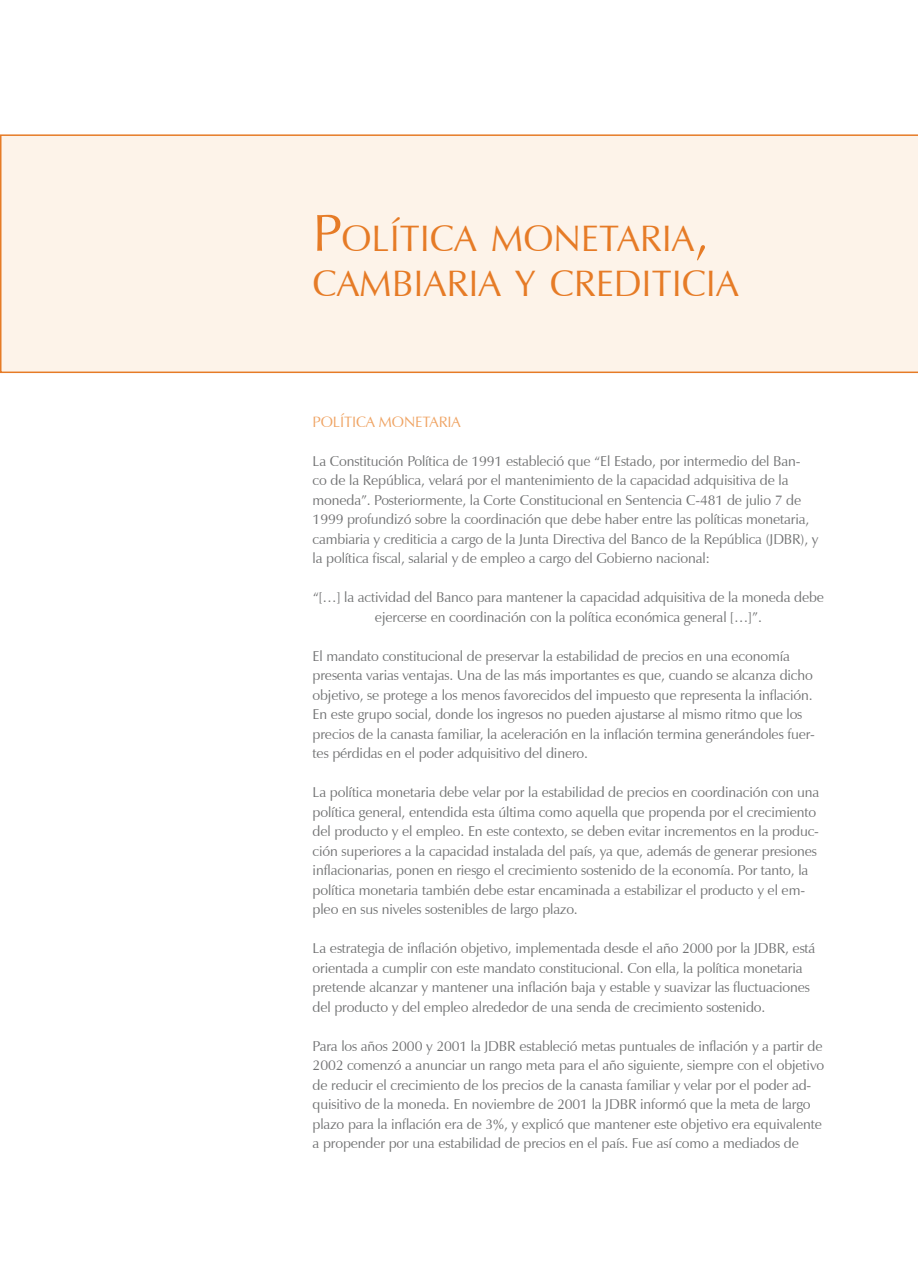
<style>
.page{position:relative;width:918px;height:1276px;background:#fff}
.page>*{position:absolute;margin:0;border:0;box-sizing:border-box;transform-origin:0 0}
.t1{font:36.75px/45px "Zapf Humanist 601 BT";color:#e67b26}
.t2{font:15px "Zapf Humanist 601 BT";letter-spacing:-.01em;color:#efa464}
.t3{font:14.25px/19.5px "Zapf Humanist 601 BT";letter-spacing:-.01em;color:#707172}
.s1{font-size:52.5px}
</style>
<div class="page">
<svg style="left:0;top:134px;width:918px;height:239px;background:#fbeadb"></svg>
<h1 class="t1" style="left:313px;top:216px;width:428px"><span class="s1">P</span>OLÍTICA MONETARIA<span class="s1">,<br></span>CAMBIARIA Y CREDITICIA</h1>
<p class="t2" style="left:313px;top:412px;width:150px">POLÍTICA MONETARIA</p>
<p class="t3" style="left:313px;top:451px;width:507px">La Constitución Política de 1991 estableció que “El Estado, por intermedio del Ban-<br>co de la República, velará por el mantenimiento de la capacidad adquisitiva de la moneda”. Posteriormente, la Corte Constitucional en Sentencia C-481 de julio 7 de 1999 profundizó sobre la coordinación que debe haber entre las políticas monetaria, cambiaria y crediticia a cargo de la Junta Directiva del Banco de la República (JDBR), y la política fiscal, salarial y de empleo a cargo del Gobierno nacional:</p>
<p class="t3" style="left:313px;top:587px;width:513px;text-align:center">“[…] la actividad del Banco para mantener la capacidad adquisitiva de la moneda debe ejercerse en coordinación con la política económica general […]”.</p>
<p class="t3" style="left:313px;top:646px;width:504px">El mandato constitucional de preservar la estabilidad de precios en una economía presenta varias ventajas. Una de las más importantes es que, cuando se alcanza dicho objetivo, se protege a los menos favorecidos del impuesto que representa la inflación.<br>En este grupo social, donde los ingresos no pueden ajustarse al mismo ritmo que los precios de la canasta familiar, la aceleración en la inflación termina generándoles fuer&shy;tes pérdidas en el poder adquisitivo del dinero.</p>
<p class="t3" style="left:313px;top:782px;width:508px">La política monetaria debe velar por la estabilidad de precios en coordinación con una política general, entendida esta última como aquella que propenda por el crecimiento del producto y el empleo. En este contexto, se deben evitar incrementos en la produc&shy;ción superiores a la capacidad instalada del país, ya que, además de generar presiones inflacionarias, ponen en riesgo el crecimiento sostenido de la economía. Por tanto, la política monetaria también debe estar encaminada a estabilizar el producto y el em&shy;pleo en sus niveles sostenibles de largo plazo.</p>
<p class="t3" style="left:313px;top:938px;width:504px">La estrategia de inflación objetivo, implementada desde el año 2000 por la JDBR, está orientada a cumplir con este mandato constitucional. Con ella, la política monetaria pretende alcanzar y mantener una inflación baja y estable y suavizar las fluctuaciones del producto y del empleo alrededor de una senda de crecimiento sostenido.</p>
<p class="t3" style="left:313px;top:1036px;width:513px">Para los años 2000 y 2001 la JDBR estableció metas puntuales de inflación y a partir de 2002 comenzó a anunciar un rango meta para el año siguiente, siempre con el objetivo de reducir el crecimiento de los precios de la canasta familiar y velar por el poder ad&shy;quisitivo de la moneda. En noviembre de 2001 la JDBR informó que la meta de largo plazo para la inflación era de 3%, y explicó que mantener este objetivo era equivalente a propender por una estabilidad de precios en el país. Fue así como a mediados de</p>
</div>
